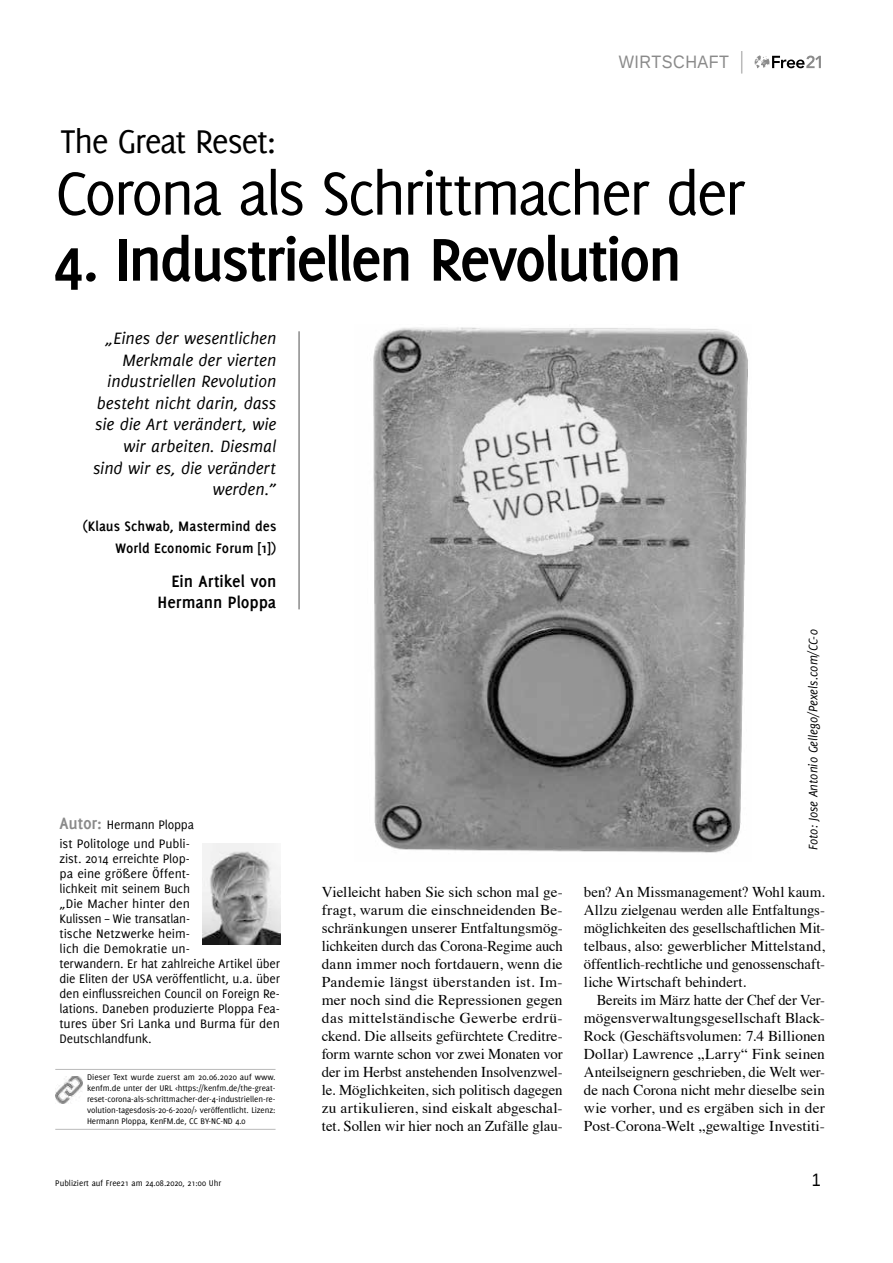
<style>
.page{position:relative;width:893px;height:1263px;background:#fff}
.page>*{position:absolute;margin:0;border:0;box-sizing:border-box;transform-origin:0 0}
.t1{font:66px "Delicious";letter-spacing:-.045em;color:#000}
.t2{font:700 66px "Delicious";letter-spacing:-.04em;color:#000}
.t3{font:36px "Delicious";letter-spacing:-.04em;color:#000}
.t4{font:italic 18px/21.6px "Delicious";letter-spacing:-.005em;color:#000;text-align:right}
.t5{font:700 18px/21px "Delicious";color:#000;text-align:right}
.t6{font:18px "Liberation Sans";letter-spacing:.03em;color:#8a8a8a;scale:.9 1}
.t7{font:18px "Liberation Sans";color:#000;scale:.9 1}
.t8{font:15px/18px "Times";color:#000;text-align:justify}
.t9{font:700 15px/21.6px "Delicious";letter-spacing:.005em;color:#000;text-align:right}
.t10{font:13.5px/15px "Delicious";letter-spacing:-.01em;color:#000}
.t11{font:italic 13.5px "Delicious";color:#000;scale:.96 1}
.t12{font:9px/10.8px "Delicious";letter-spacing:-.01em;color:#000;text-align:justify}
.s1{font-weight:700;font-size:18px;color:#8a8a8a}
</style>
<div class="page">
<svg style="left:755px;top:55px;width:66px;height:13px"></svg>
<svg style="left:741px;top:51px;width:1px;height:23px"></svg>
<hr style="left:298px;top:331px;width:2px;height:278px;background:#8a8a8a">
<img style="left:203px;top:843px;width:78px;height:101px">
<img style="left:373px;top:327px;width:375px;height:526px">
<hr style="left:55px;top:1069px;width:221px;height:1px;background:#bababa">
<hr style="left:55px;top:1129px;width:221px;height:1px;background:#bababa">
<img style="left:55px;top:1076px;width:28px;height:27px">
<h2 class="t3" style="left:61px;top:121px;width:217px">The Great Reset:</h2>
<p class="t6" style="left:619px;top:52px;width:124px">WIRTSCHAFT</p>
<h1 class="t1" style="left:55px;top:156px;width:692px">Corona als Schrittmacher der</h1>
<h1 class="t2" style="left:53px;top:221px;width:630px">4. Industriellen Revolution</h1>
<p class="t4" style="left:93px;top:327px;width:185px">„Eines der wesentlichen<br>Merkmale der vierten industriellen Revolution besteht nicht darin, dass sie die Art verändert, wie wir arbeiten. Diesmal sind wir es, die verändert werden.”</p>
<p class="t9" style="left:83px;top:515px;width:195px">(Klaus Schwab, Mastermind des<br>World Economic Forum [1])</p>
<p class="t5" style="left:158px;top:570px;width:120px">Ein Artikel von<br>Hermann Ploppa</p>
<p class="t10" style="left:60px;top:814px;width:136px;line-height:19.2px"><span class="s1">Autor:</span> Hermann Ploppa ist Politologe und Publi-</p>
<p class="t10" style="left:60px;top:851px;width:222px">zist. 2014 erreichte Plop-<br>pa eine größere Öffent-<br>lichkeit mit seinem Buch<br>„Die Macher hinter den<br>Kulissen – Wie transatlan-<br>tische Netzwerke heim-<br>lich die Demokratie un-<br>terwandern. Er hat zahlreiche Artikel über die Eliten der USA veröffentlicht, u.a. über den einflussreichen Council on Foreign Re&shy;lations. Daneben produzierte Ploppa Fea&shy;tures über Sri Lanka und Burma für den<br>Deutschlandfunk.</p>
<p class="t12" style="left:87px;top:1072px;width:190px">Dieser Text wurde zuerst am 20.06.2020 auf www. kenfm.de unter der URL &lt;https://kenfm.de/the-great&shy;reset-corona-als-schrittmacher-der-4-industriellen-re&shy;volution-tagesdosis-20-6-2020/&gt; veröffentlicht. Lizenz:<br>Hermann Ploppa, KenFM.de, CC BY-NC-ND 4.0</p>
<p class="t11" style="left:805px;top:850px;width:232px;rotate:-90deg">Foto: Jose Antonio Gellego/Pexels.com/CC-0</p>
<p class="t8" style="left:322px;top:882px;width:242px">Vielleicht haben Sie sich schon mal ge&shy;fragt, warum die einschneidenden Be&shy;schränkungen unserer Entfaltungsmög&shy;lichkeiten durch das Corona-Regime auch dann immer noch fortdauern, wenn die Pandemie längst überstanden ist. Im&shy;mer noch sind die Repressionen gegen das mittelständische Gewerbe erdrü&shy;ckend. Die allseits gefürchtete Creditre&shy;form warnte schon vor zwei Monaten vor der im Herbst anstehenden Insolvenzwel&shy;le. Möglichkeiten, sich politisch dagegen zu artikulieren, sind eiskalt abgeschal&shy;tet. Sollen wir hier noch an Zufälle glau-</p>
<p class="t8" style="left:584px;top:882px;width:242px">ben? An Missmanagement? Wohl kaum.<br>Allzu zielgenau werden alle Entfaltungs&shy;möglichkeiten des gesellschaftlichen Mit&shy;telbaus, also: gewerblicher Mittelstand, öffentlich-rechtliche und genossenschaft&shy;liche Wirtschaft behindert.</p>
<p class="t8" style="left:584px;top:990px;width:242px;text-indent:13px">Bereits im März hatte der Chef der Ver&shy;mögensverwaltungsgesellschaft Black-Rock (Geschäftsvolumen: 7.4 Billionen Dollar) Lawrence „Larry“ Fink seinen Anteilseignern geschrieben, die Welt wer&shy;de nach Corona nicht mehr dieselbe sein wie vorher, und es ergäben sich in der Post-Corona-Welt „gewaltige Investiti-</p>
<p class="t12" style="left:55px;top:1177px;width:168px">Publiziert auf Free21 am 24.08.2020, 21:00 Uhr</p>
<p class="t7" style="left:812px;top:1169px;width:12px">1</p>
</div>
